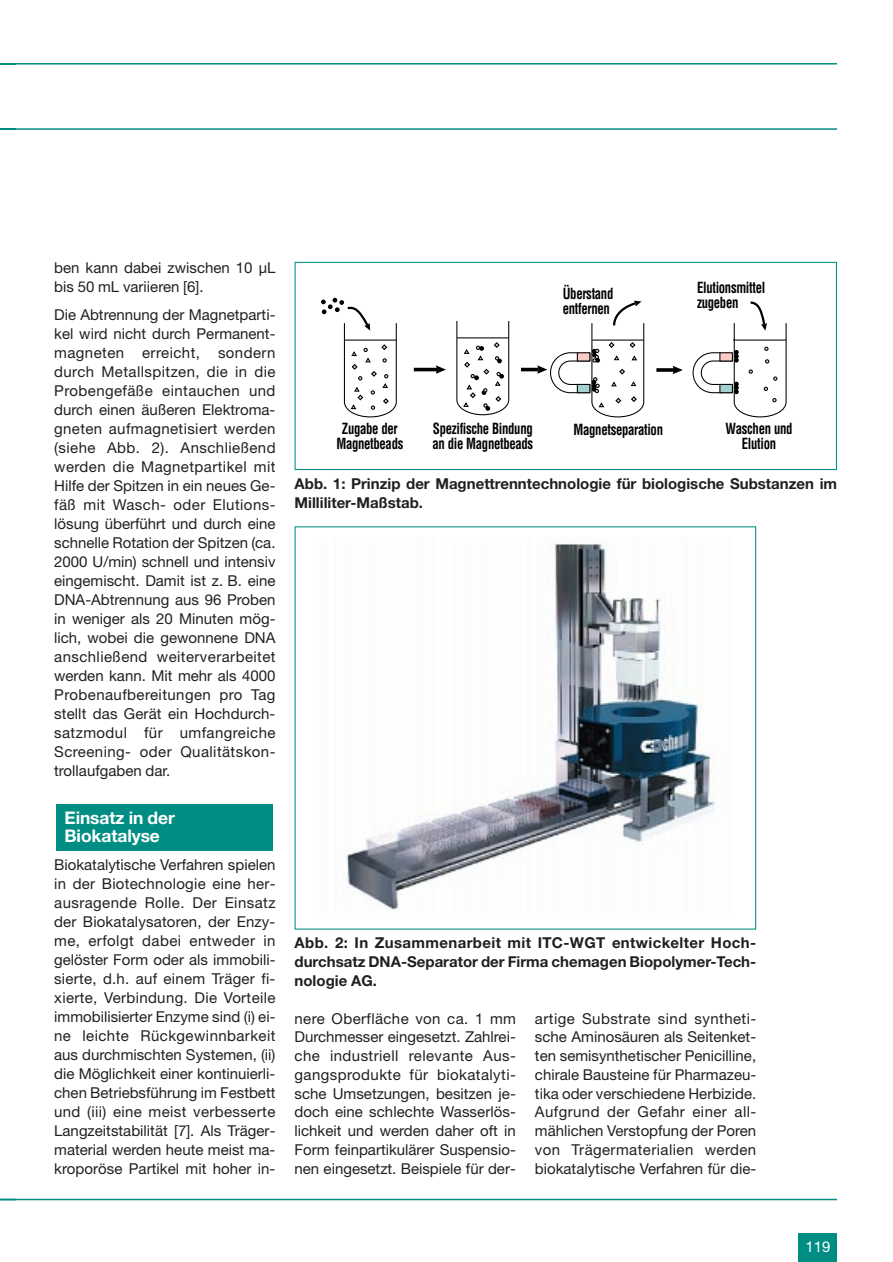
<style>
.page{position:relative;width:893px;height:1262px;background:#fff}
.page>*{position:absolute;margin:0;border:0;box-sizing:border-box;transform-origin:0 0}
.t1{font:700 17.4px/18.8px "Helvetica Neue";letter-spacing:-.005em;color:#fff}
.t2{font:15px/18.9px "Helvetica Neue";color:#231f20;text-align:justify}
.t3{font:700 15px/18.8px "Helvetica Neue";color:#231f20}
.t4{font:700 condensed 15px/15px "Helvetica";letter-spacing:-.025em;color:#000;scale:.85 1}
.t5{font:15px "Helvetica Neue";color:#fff}
</style>
<div class="page">
<div style="left:56px;top:804px;width:217px;height:47px;background:#008e84"></div>
<div style="left:798px;top:1233px;width:39px;height:29px;background:#008e84"></div>
<hr style="left:0;top:63px;width:837px;height:1px;background:#008e84">
<hr style="left:0;top:128px;width:837px;height:2px;background:#008e84">
<hr style="left:0;top:1198px;width:837px;height:2px;background:#008e84">
<svg style="left:0;top:1198px;width:16px;height:1px"></svg>
<svg style="left:321px;top:298px;width:466px;height:120px"></svg>
<svg style="left:656px;top:368px;width:18px;height:4px"></svg>
<div style="left:294px;top:262px;width:543px;height:208px;border:1px solid #008e84"></div>
<img style="left:342px;top:543px;width:373px;height:368px">
<p class="t2" style="left:54px;top:260px;width:223px">ben kann dabei zwischen 10 µL bis 50 mL variieren [6].</p>
<p class="t2" style="left:54px;top:307px;width:223px">Die Abtrennung der Magnetparti&shy;kel wird nicht durch Permanent&shy;magneten erreicht, sondern durch Metallspitzen, die in die Probengefäße eintauchen und durch einen äußeren Elektroma&shy;gneten aufmagnetisiert werden (siehe Abb. 2). Anschließend werden die Magnetpartikel mit Hilfe der Spitzen in ein neues Ge&shy;fäß mit Wasch- oder Elutions&shy;lösung überführt und durch eine schnelle Rotation der Spitzen (ca.<br>2000 U/min) schnell und intensiv eingemischt. Damit ist z. B. eine DNA-Abtrennung aus 96 Proben in weniger als 20 Minuten mög&shy;lich, wobei die gewonnene DNA anschließend weiterverarbeitet werden kann. Mit mehr als 4000<br>Probenaufbereitungen pro Tag stellt das Gerät ein Hochdurch&shy;satzmodul für umfangreiche Screening- oder Qualitätskon&shy;trollaufgaben dar.</p>
<p class="t1" style="left:64px;top:809px;width:112px">Einsatz in der<br>Biokatalyse</p>
<p class="t2" style="left:54px;top:857px;width:223px">Biokatalytische Verfahren spielen in der Biotechnologie eine her&shy;ausragende Rolle. Der Einsatz der Biokatalysatoren, der Enzy&shy;me, erfolgt dabei entweder in gelöster Form oder als immobili&shy;sierte, d.h. auf einem Träger fi&shy;xierte, Verbindung. Die Vorteile immobilisierter Enzyme sind (i) ei&shy;ne leichte Rückgewinnbarkeit aus durchmischten Systemen, (ii) die Möglichkeit einer kontinuierli&shy;chen Betriebsführung im Festbett und (iii) eine meist verbesserte Langzeitstabilität [7]. Als Träger&shy;material werden heute meist ma&shy;kroporöse Partikel mit hoher in-</p>
<p class="t4" style="left:562px;top:287px;width:61px">Überstand entfernen</p>
<p class="t4" style="left:697px;top:281px;width:82px">Elutionsmittel zugeben</p>
<p class="t4" style="left:336px;top:422px;width:80px;text-align:center">Zugabe der<br>Magnetbeads</p>
<p class="t4" style="left:432px;top:422px;width:120px">Spezifische Bindung an die Magnetbeads</p>
<p class="t4" style="left:573px;top:423px;width:107px">Magnetseparation</p>
<p class="t4" style="left:725px;top:422px;width:80px;text-align:center">Waschen und<br>Elution</p>
<p class="t3" style="left:294px;top:475px;width:544px">Abb. 1: Prinzip der Magnettrenntechnologie für biologische Substanzen im<br>Milliliter-Maßstab.</p>
<p class="t3" style="left:294px;top:935px;width:463px;text-align:justify">Abb. 2: In Zusammenarbeit mit ITC-WGT entwickelter Hoch&shy;durchsatz DNA-Separator der Firma chemagen Biopolymer-Tech&shy;nologie AG.</p>
<p class="t2" style="left:294px;top:1010px;width:223px">nere Oberfläche von ca. 1 mm Durchmesser eingesetzt. Zahlrei&shy;che industriell relevante Aus&shy;gangsprodukte für biokatalyti&shy;sche Umsetzungen, besitzen je&shy;doch eine schlechte Wasserlös&shy;lichkeit und werden daher oft in Form feinpartikulärer Suspensio&shy;nen eingesetzt. Beispiele für der-</p>
<p class="t2" style="left:535px;top:1010px;width:223px">artige Substrate sind syntheti&shy;sche Aminosäuren als Seitenket&shy;ten semisynthetischer Penicilline, chirale Bausteine für Pharmazeu&shy;tika oder verschiedene Herbizide.<br>Aufgrund der Gefahr einer all&shy;mählichen Verstopfung der Poren von Trägermaterialien werden biokatalytische Verfahren für die-</p>
<p class="t5" style="left:805px;top:1241px;width:27px">119</p>
</div>
